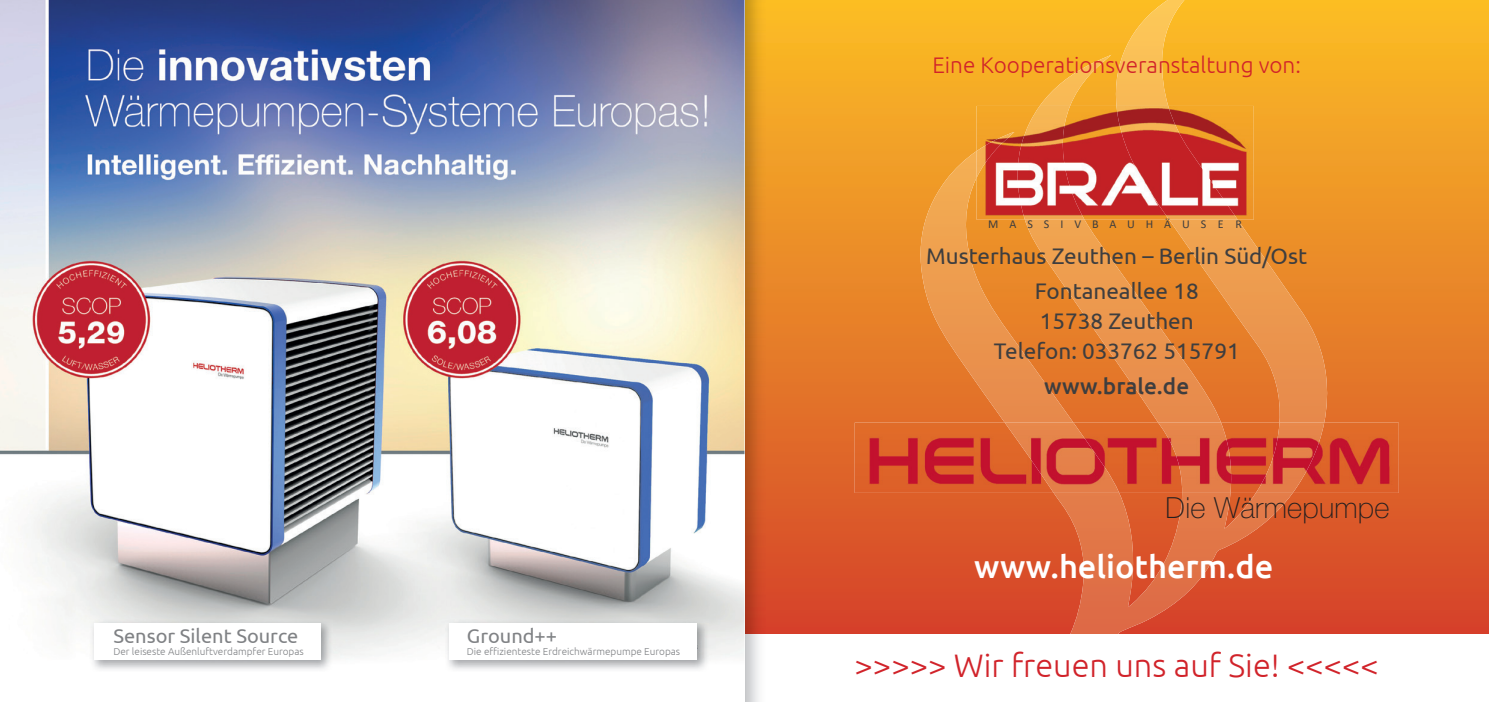
<style>
.page{position:relative;width:1489px;height:702px;background:#fff}
.page>*{position:absolute;margin:0;border:0;box-sizing:border-box;transform-origin:0 0}
.t1{font:300 32.5px "Ubuntu";color:#d1232a}
.t2{font:500 32.5px "Ubuntu";color:#fff}
.t3{font:100 29px "Helvetica Neue";letter-spacing:.01em;color:#231f20}
.t4{font:22.5px/35px "Ubuntu";color:#3e3e3f;text-align:center}
.t5{font:300 22.5px "Ubuntu";color:#d1232a}
.t6{font:500 22.5px "Ubuntu";color:#3e3e3f}
.t7{font:20px "Ubuntu";color:#808285}
.t8{font:12px "Calibri";letter-spacing:.91em;color:#3e3e3f}
.t9{font:300 10px "Ubuntu";color:#808285}
</style>
<div class="page">
<svg style="left:765px;top:0;width:723px;height:634px;background:#e88127"></svg>
<svg style="left:915px;top:0;width:412px;height:634px;background:#e98733"></svg>
<img style="left:744px;top:0;width:21px;height:702px">
<img style="left:0;top:0;width:744px;height:659px">
<img style="left:854px;top:422px;width:544px;height:71px">
<img style="left:1004px;top:422px;width:320px;height:71px">
<img style="left:90px;top:619px;width:242px;height:50px">
<div style="left:94px;top:623px;width:227px;height:37px;background:#fff"></div>
<img style="left:445px;top:619px;width:263px;height:50px">
<div style="left:449px;top:623px;width:248px;height:37px;background:#fff"></div>
<img style="left:1237px;top:106px;width:16px;height:114px">
<img style="left:976px;top:106px;width:261px;height:114px">
<h3 class="t7" style="left:113px;top:623px;width:186px">Sensor Silent Source</h3>
<p class="t9" style="left:113px;top:645px;width:192px">Der leiseste Außenluftverdampfer Europas</p>
<h3 class="t7" style="left:467px;top:623px;width:92px">Ground++</h3>
<p class="t9" style="left:467px;top:645px;width:215px">Die effizienteste Erdreichwärmepumpe Europas</p>
<h3 class="t5" style="left:932px;top:51px;width:370px">Eine Kooperationsveranstaltung von:</h3>
<p class="t8" style="left:988px;top:216px;width:255px">MASSIVBAUHÄUSER</p>
<h3 class="t4" style="left:926px;top:238px;width:382px">Musterhaus Zeuthen – Berlin Süd/Ost<br>Fontaneallee 18</h3>
<h3 class="t4" style="left:993px;top:305px;width:247px;line-height:30px">15738 Zeuthen<br>Telefon: 033762 515791</h3>
<h3 class="t6" style="left:1044px;top:372px;width:146px">www.brale.de</h3>
<h2 class="t3" style="left:1165px;top:491px;width:225px">Die Wärmepumpe</h2>
<h1 class="t2" style="left:974px;top:545px;width:301px">www.heliotherm.de</h1>
<h1 class="t1" style="left:854px;top:645px;width:525px">&gt;&gt;&gt;&gt;&gt; Wir freuen uns auf Sie! &lt;&lt;&lt;&lt;&lt;</h1>
</div>
